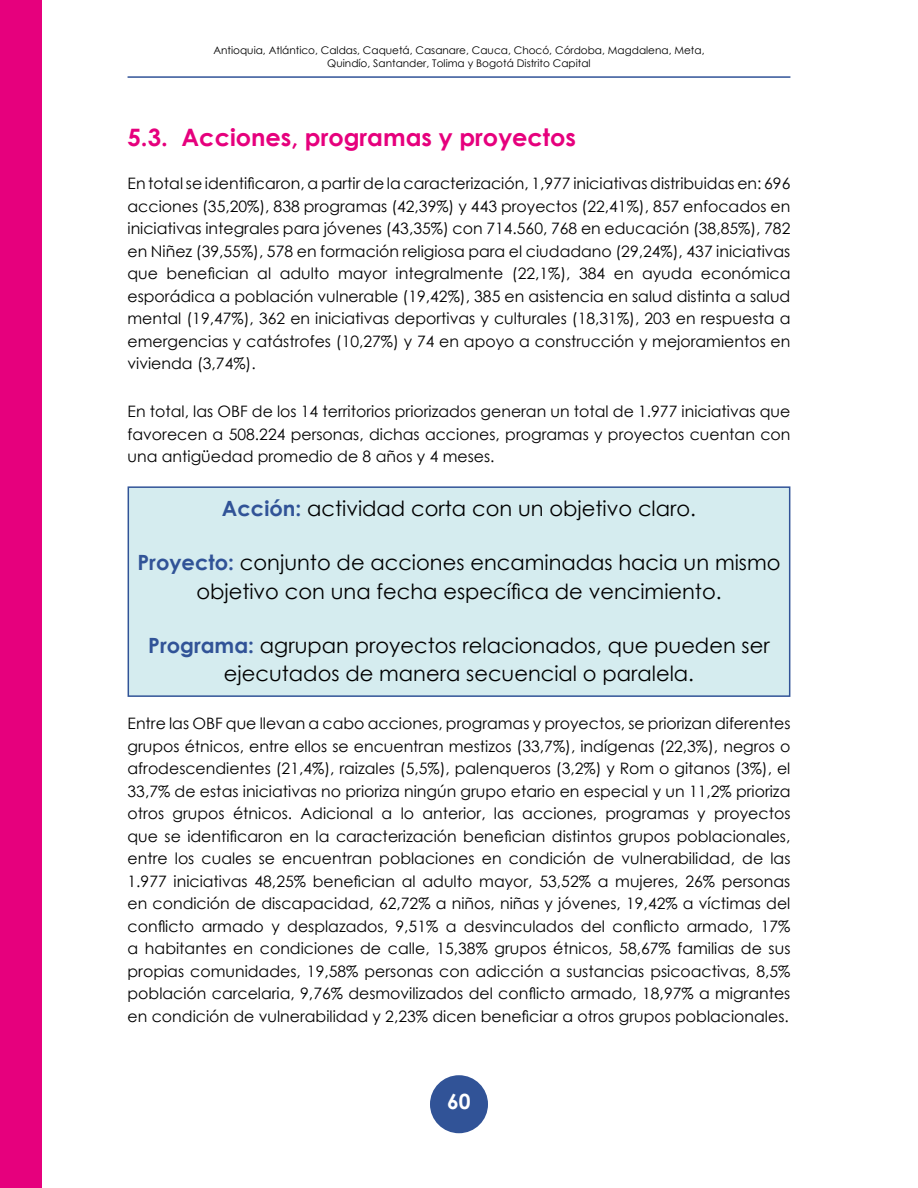
<style>
.page{position:relative;width:918px;height:1188px;background:#fff}
.page>*{position:absolute;margin:0;border:0;box-sizing:border-box;transform-origin:0 0}
.t1{font:700 24px "Century Gothic";color:#e6007d}
.t2{font:21px/28.5px "Century Gothic";color:#000;text-align:center}
.t3{font:700 21px "Century Gothic";color:#fff}
.t4{font:15.75px/22.5px "Century Gothic";color:#000;text-align:justify}
.t5{font:10.5px/12.6px "Century Gothic";color:#000;text-align:center}
.s1{font-weight:700;color:#315397}
</style>
<div class="page">
<div style="left:430px;top:1075px;width:58px;height:58px;background:#315397;border-radius:50%"></div>
<div style="left:0;top:0;width:42px;height:1188px;background:#e6007d"></div>
<hr style="left:128px;top:76px;width:662px;height:2px;background:#315397">
<div style="left:128px;top:486px;width:662px;height:211px;background:#d5ecef;border:2px solid #315397"></div>
<p class="t5" style="left:213px;top:44px;width:493px">Antioquia, Atlántico, Caldas, Caquetá, Casanare, Cauca, Chocó, Córdoba, Magdalena, Meta,<br>Quindío, Santander, Tolima y Bogotá Distrito Capital</p>
<h1 class="t1" style="left:128px;top:119px;width:450px">5.3. Acciones, programas y proyectos</h1>
<p class="t4" style="left:128px;top:172px;width:664px">En total se identificaron, a partir de la caracterización, 1,977 iniciativas distribuidas en: 696 acciones (35,20%), 838 programas (42,39%) y 443 proyectos (22,41%), 857 enfocados en iniciativas integrales para jóvenes (43,35%) con 714.560, 768 en educación (38,85%), 782 en Niñez (39,55%), 578 en formación religiosa para el ciudadano (29,24%), 437 iniciativas que benefician al adulto mayor integralmente (22,1%), 384 en ayuda económica esporádica a población vulnerable (19,42%), 385 en asistencia en salud distinta a salud mental (19,47%), 362 en iniciativas deportivas y culturales (18,31%), 203 en respuesta a emergencias y catástrofes (10,27%) y 74 en apoyo a construcción y mejoramientos en vivienda (3,74%).</p>
<p class="t4" style="left:128px;top:400px;width:664px">En total, las OBF de los 14 territorios priorizados generan un total de 1.977 iniciativas que favorecen a 508.224 personas, dichas acciones, programas y proyectos cuentan con una antigüedad promedio de 8 años y 4 meses.</p>
<h2 class="t2" style="left:222px;top:494px;width:476px"><span class="s1">Acción:</span> actividad corta con un objetivo claro.</h2>
<h2 class="t2" style="left:138px;top:548px;width:644px"><span class="s1">Proyecto:</span> conjunto de acciones encaminadas hacia un mismo objetivo con una fecha específica de vencimiento.</h2>
<h2 class="t2" style="left:148px;top:631px;width:623px"><span class="s1">Programa:</span> agrupan proyectos relacionados, que pueden ser ejecutados de manera secuencial o paralela.</h2>
<p class="t4" style="left:128px;top:712px;width:664px">Entre las OBF que llevan a cabo acciones, programas y proyectos, se priorizan diferentes grupos étnicos, entre ellos se encuentran mestizos (33,7%), indígenas (22,3%), negros o afrodescendientes (21,4%), raizales (5,5%), palenqueros (3,2%) y Rom o gitanos (3%), el 33,7% de estas iniciativas no prioriza ningún grupo etario en especial y un 11,2% prioriza otros grupos étnicos. Adicional a lo anterior, las acciones, programas y proyectos que se identificaron en la caracterización benefician distintos grupos poblacionales, entre los cuales se encuentran poblaciones en condición de vulnerabilidad, de las 1.977 iniciativas 48,25% benefician al adulto mayor, 53,52% a mujeres, 26% personas en condición de discapacidad, 62,72% a niños, niñas y jóvenes, 19,42% a víctimas del conflicto armado y desplazados, 9,51% a desvinculados del conflicto armado, 17% a habitantes en condiciones de calle, 15,38% grupos étnicos, 58,67% familias de sus propias comunidades, 19,58% personas con adicción a sustancias psicoactivas, 8,5% población carcelaria, 9,76% desmovilizados del conflicto armado, 18,97% a migrantes en condición de vulnerabilidad y 2,23% dicen beneficiar a otros grupos poblacionales.</p>
<h2 class="t3" style="left:447px;top:1085px;width:25px">60</h2>
</div>
